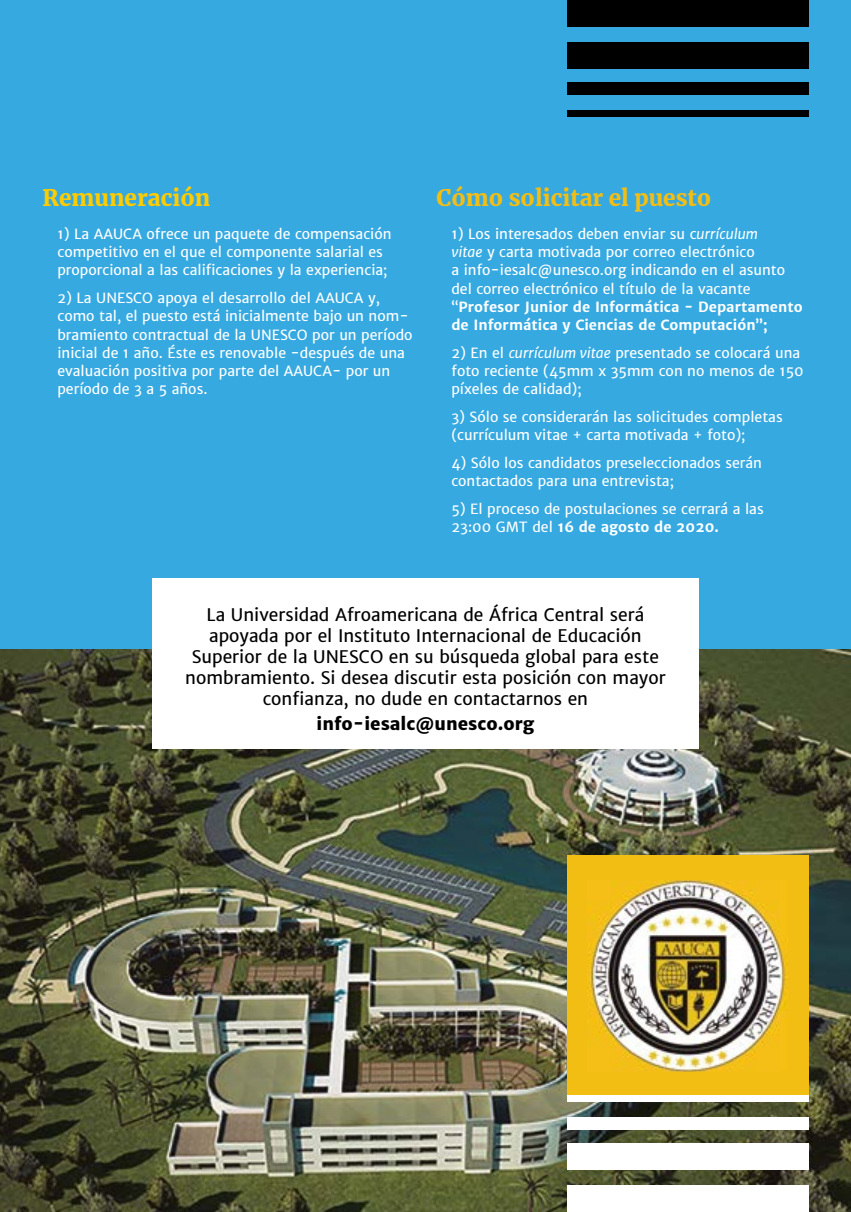
<style>
.page{position:relative;width:851px;height:1212px;background:#fff}
.page>*{position:absolute;margin:0;border:0;box-sizing:border-box;transform-origin:0 0}
.t1{font:900 22.5px "Merriweather";color:#f3be14}
.t2{font:900 22.5px "Merriweather";color:#fc0}
.t3{font:17.4px/21px "Merriweather Sans";color:#000;text-align:center}
.t4{font:800 17.4px "Merriweather Sans";color:#000}
.t5{font:14.1px/18.1px "Merriweather Sans";color:#fff}
.s1{font-style:italic}
.s2{font-weight:700}
</style>
<div class="page">
<div style="left:0;top:0;width:850px;height:674px;background:#36a9e1"></div>
<img style="left:0;top:649px;width:850px;height:563px">
<div style="left:567px;top:856px;width:241px;height:240px;background:#f3be14"></div>
<img style="left:587px;top:880px;width:200px;height:191px">
<div style="left:567px;top:43px;width:242px;height:26px;background:#000"></div>
<div style="left:567px;top:0;width:242px;height:26px;background:#000"></div>
<div style="left:567px;top:82px;width:242px;height:13px;background:#000"></div>
<div style="left:567px;top:110px;width:242px;height:6px;background:#000"></div>
<div style="left:567px;top:1143px;width:242px;height:26px;background:#fff"></div>
<div style="left:567px;top:1186px;width:242px;height:26px;background:#fff"></div>
<div style="left:567px;top:1117px;width:242px;height:13px;background:#fff"></div>
<div style="left:567px;top:1096px;width:242px;height:6px;background:#fff"></div>
<div style="left:152px;top:579px;width:546px;height:170px;background:#fff"></div>
<h1 class="t2" style="left:43px;top:182px;width:169px">Remuneración</h1>
<p class="t5" style="left:57px;top:225px;width:336px">1) La AAUCA ofrece un paquete de compensación competitivo en el que el componente salarial es proporcional a las calificaciones y la experiencia;</p>
<p class="t5" style="left:57px;top:289px;width:356px">2) La UNESCO apoya el desarrollo del AAUCA y, como tal, el puesto está inicialmente bajo un nom&shy;bramiento contractual de la UNESCO por un período inicial de 1 año. Éste es renovable -después de una evaluación positiva por parte del AAUCA- por un período de 3 a 5 años.</p>
<h1 class="t1" style="left:436px;top:182px;width:276px">Cómo solicitar el puesto</h1>
<p class="t5" style="left:451px;top:225px;width:353px">1) Los interesados deben enviar su c<span class="s1">urrículum<br>vitae</span> y carta motivada por correo electrónico<br>a info-iesalc@unesco.org indicando en el asunto del correo electrónico el título de la vacante “<span class="s2">Profesor Junior de Informática - Departamento de Informática y Ciencias de Computación”;</span></p>
<p class="t5" style="left:451px;top:343px;width:354px">2) En el <span class="s1">currículum vitae</span> presentado se colocará una foto reciente (45mm x 35mm con no menos de 150 píxeles de calidad);</p>
<p class="t5" style="left:451px;top:408px;width:333px">3) Sólo se considerarán las solicitudes completas (currículum vitae + carta motivada + foto);</p>
<p class="t5" style="left:451px;top:454px;width:312px">4) Sólo los candidatos preseleccionados serán contactados para una entrevista;</p>
<p class="t5" style="left:451px;top:500px;width:314px">5) El proceso de postulaciones se cerrará a las<br>23:00 GMT del <span class="s2">16 de agosto de 2020.</span></p>
<p class="t3" style="left:185px;top:604px;width:482px">La Universidad Afroamericana de África Central será apoyada por el Instituto Internacional de Educación Superior de la UNESCO en su búsqueda global para este nombramiento. Si desea discutir esta posición con mayor confianza, no dude en contactarnos en</p>
<p class="t4" style="left:316px;top:712px;width:219px">info-iesalc@unesco.org</p>
</div>
